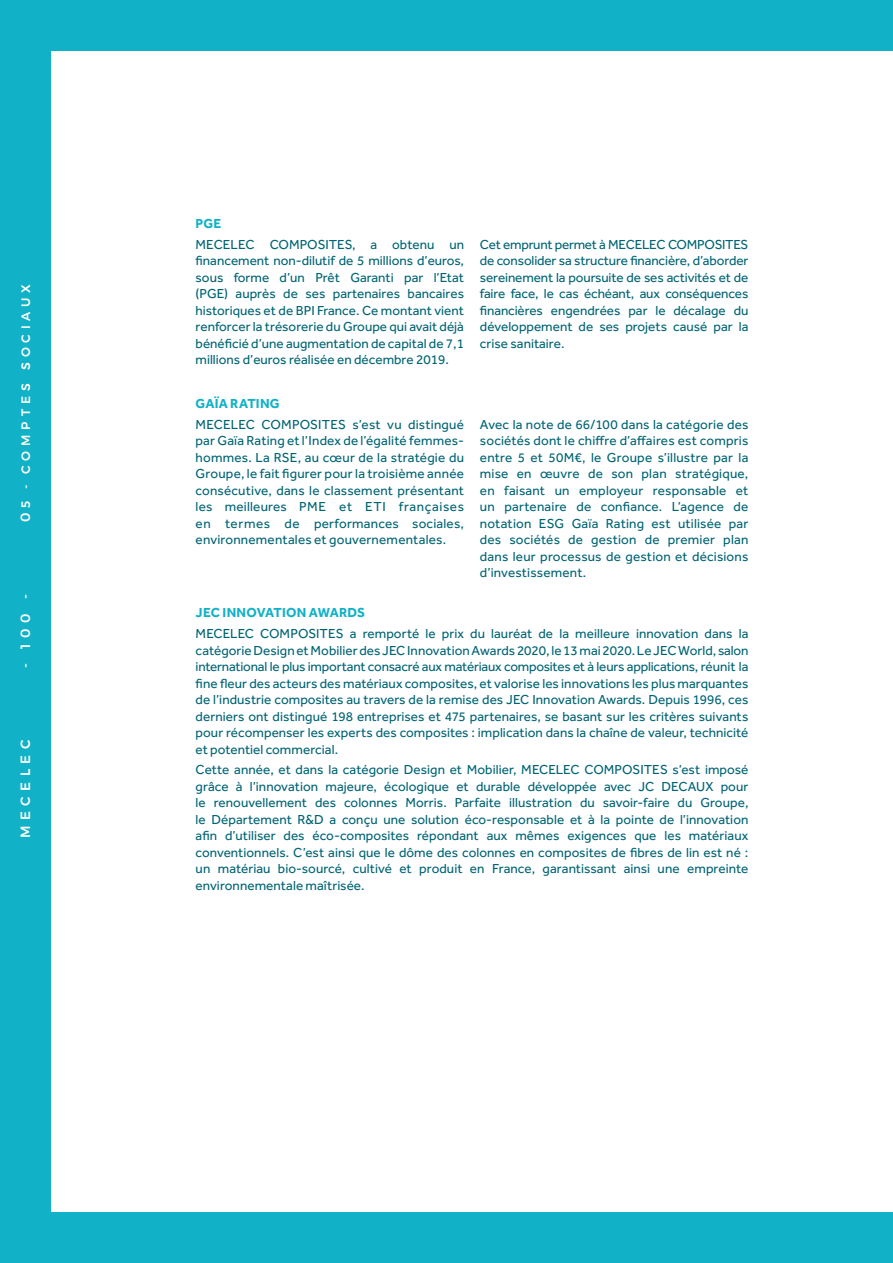
<style>
.page{position:relative;width:893px;height:1263px;background:#11b1c7}
.page>*{position:absolute;margin:0;border:0;box-sizing:border-box;transform-origin:0 0}
.t1{font:13.5px/16.5px "Effra";letter-spacing:.005em;color:#006473;text-align:justify}
.t2{font:700 13.5px "Effra";letter-spacing:.015em;color:#11b1c7}
.t3{font:500 13.5px "Montserrat";letter-spacing:.4em;color:#fff}
.t4{font:500 12.3px "Montserrat";letter-spacing:.4em;color:#fff}
.s1{font-size:13.5px}
</style>
<div class="page">
<div style="left:51px;top:51px;width:842px;height:1161px;background:#fff"></div>
<p class="t4" style="left:16px;top:522px;width:240px;rotate:-90deg"><span class="s1">0</span>5 - COMPTES SOCIAUX</p>
<p class="t3" style="left:15px;top:668px;width:76px;rotate:-90deg">- 100 -</p>
<p class="t3" style="left:15px;top:838px;width:99px;rotate:-90deg">MECELEC</p>
<p class="t2" style="left:196px;top:215px;width:27px">PGE</p>
<p class="t1" style="left:196px;top:236px;width:270px">MECELEC COMPOSITES, a obtenu un financement non-dilutif de 5 millions d’euros, sous forme d’un Prêt Garanti par l’Etat (PGE) auprès de ses partenaires bancaires historiques et de BPI France. Ce montant vient renforcer la trésorerie du Groupe qui avait déjà bénéficié d’une augmentation de capital de 7,1 millions d’euros réalisée en décembre 2019.</p>
<p class="t1" style="left:480px;top:236px;width:270px">Cet emprunt permet à MECELEC COMPOSITES de consolider sa structure financière, d’aborder sereinement la poursuite de ses activités et de faire face, le cas échéant, aux conséquences financières engendrées par le décalage du développement de ses projets causé par la crise sanitaire.</p>
<p class="t2" style="left:196px;top:395px;width:86px">GAÏA RATING</p>
<p class="t1" style="left:196px;top:416px;width:270px">MECELEC COMPOSITES s’est vu distingué par Gaïa Rating et l’Index de l’égalité femmes&shy;hommes. La RSE, au cœur de la stratégie du Groupe, le fait figurer pour la troisième année consécutive, dans le classement présentant les meilleures PME et ETI françaises en termes de performances sociales, environnementales et gouvernementales.</p>
<p class="t1" style="left:480px;top:416px;width:270px">Avec la note de 66/100 dans la catégorie des sociétés dont le chiffre d’affaires est compris entre 5 et 50M€, le Groupe s’illustre par la mise en œuvre de son plan stratégique, en faisant un employeur responsable et un partenaire de confiance. L’agence de notation ESG Gaïa Rating est utilisée par des sociétés de gestion de premier plan dans leur processus de gestion et décisions d’investissement.</p>
<p class="t2" style="left:196px;top:604px;width:171px">JEC INNOVATION AWARDS</p>
<p class="t1" style="left:196px;top:625px;width:554px">MECELEC COMPOSITES a remporté le prix du lauréat de la meilleure innovation dans la catégorie Design et Mobilier des JEC Innovation Awards 2020, le 13 mai 2020. Le JEC World, salon international le plus important consacré aux matériaux composites et à leurs applications, réunit la fine fleur des acteurs des matériaux composites, et valorise les innovations les plus marquantes de l’industrie composites au travers de la remise des JEC Innovation Awards. Depuis 1996, ces derniers ont distingué 198 entreprises et 475 partenaires, se basant sur les critères suivants pour récompenser les experts des composites : implication dans la chaîne de valeur, technicité et potentiel commercial.</p>
<p class="t1" style="left:196px;top:761px;width:554px">Cette année, et dans la catégorie Design et Mobilier, MECELEC COMPOSITES s’est imposé grâce à l’innovation majeure, écologique et durable développée avec JC DECAUX pour le renouvellement des colonnes Morris. Parfaite illustration du savoir-faire du Groupe, le Département R&amp;D a conçu une solution éco-responsable et à la pointe de l’innovation afin d’utiliser des éco-composites répondant aux mêmes exigences que les matériaux conventionnels. C’est ainsi que le dôme des colonnes en composites de fibres de lin est né : un matériau bio-sourcé, cultivé et produit en France, garantissant ainsi une empreinte environnementale maîtrisée.</p>
</div>
